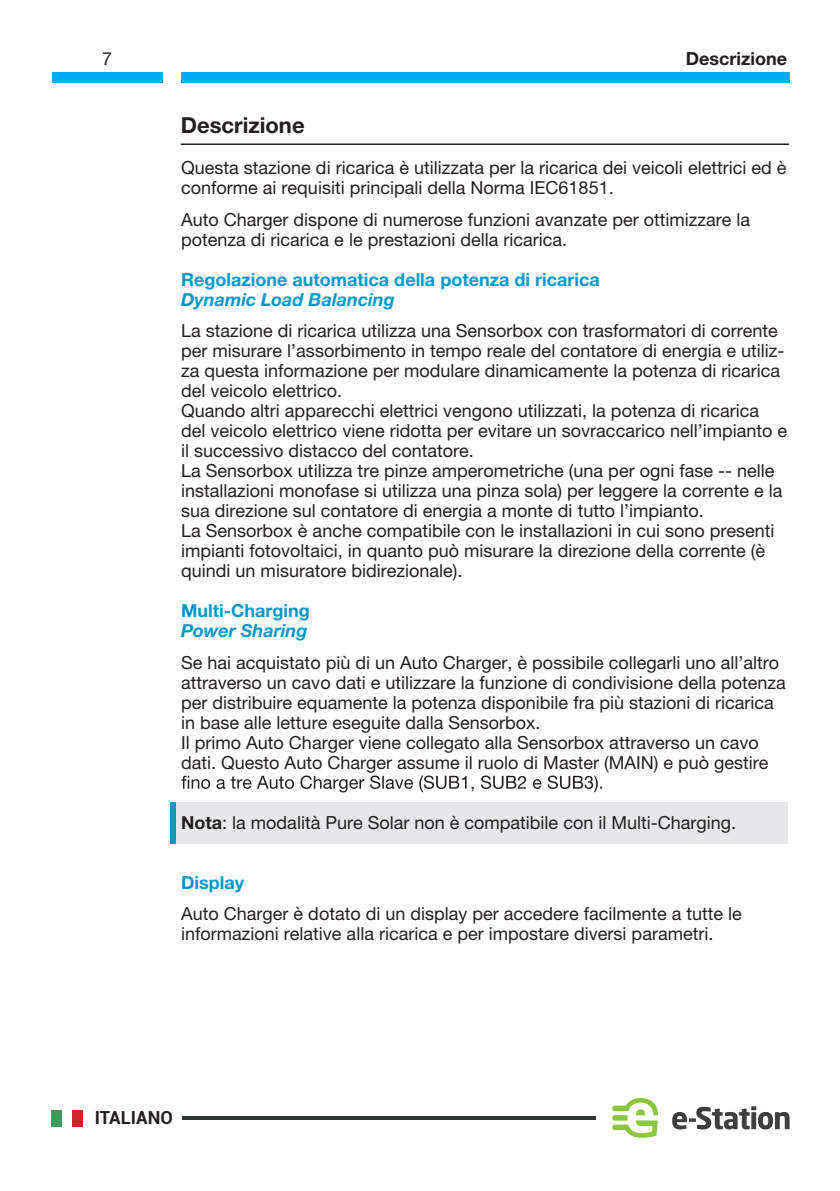
<style>
.page{position:relative;width:840px;height:1191px;background:#fff}
.page>*{position:absolute;margin:0;border:0;box-sizing:border-box;transform-origin:0 0}
.t1{font:700 22px "Helvetica Neue LT Std";color:#231f20}
.t2{font:18px/20px "Helvetica Neue LT Std";color:#231f20}
.t3{font:700 18px "Helvetica Neue LT Std";color:#0098c9}
.t4{font:italic 700 18px "Helvetica Neue LT Std";color:#0098c9}
.t5{font:700 18px "Helvetica Neue LT Std";color:#231f20}
.t6{font:700 18px "Roboto";color:#231f20}
.s1{font-weight:700}
</style>
<div class="page">
<div style="left:52px;top:72px;width:111px;height:10px;background:#00aeef"></div>
<div style="left:181px;top:72px;width:608px;height:10px;background:#00aeef"></div>
<div style="left:52px;top:1110px;width:10px;height:16px;background:#3c9c59"></div>
<div style="left:72px;top:1110px;width:11px;height:16px;background:#d1232a"></div>
<svg style="left:672px;top:1106px;width:117px;height:23px"></svg>
<svg style="left:612px;top:1098px;width:47px;height:40px"></svg>
<hr style="left:182px;top:1116px;width:413px;height:3px;background:#323738">
<div style="left:170px;top:802px;width:616px;height:42px;background:#e6e7e9"></div>
<svg style="left:181px;top:775px;width:420px;height:17px"></svg>
<hr style="left:181px;top:143px;width:607px;height:2px;background:#231f20">
<div style="left:170px;top:802px;width:6px;height:42px;background:#0098c9"></div>
<p class="t2" style="left:102px;top:49px;width:12px">7</p>
<p class="t1" style="left:181px;top:112px;width:125px">Descrizione</p>
<p class="t5" style="left:685px;top:48px;width:103px">Descrizione</p>
<p class="t2" style="left:181px;top:158px;width:606px">Questa stazione di ricarica è utilizzata per la ricarica dei veicoli elettrici ed è conforme ai requisiti principali della Norma IEC61851.</p>
<p class="t2" style="left:181px;top:209px;width:570px">Auto Charger dispone di numerose funzioni avanzate per ottimizzare la potenza di ricarica e le prestazioni della ricarica.</p>
<p class="t3" style="left:181px;top:268px;width:420px">Regolazione automatica della potenza di ricarica</p>
<p class="t4" style="left:181px;top:288px;width:215px">Dynamic Load Balancing</p>
<p class="t2" style="left:181px;top:320px;width:607px">La stazione di ricarica utilizza una Sensorbox con trasformatori di corrente per misurare l’assorbimento in tempo reale del contatore di energia e utiliz&shy;za questa informazione per modulare dinamicamente la potenza di ricarica del veicolo elettrico.<br>Quando altri apparecchi elettrici vengono utilizzati, la potenza di ricarica del veicolo elettrico viene ridotta per evitare un sovraccarico nell’impianto e il successivo distacco del contatore.<br>La Sensorbox utilizza tre pinze amperometriche (una per ogni fase -- nelle installazioni monofase si utilizza una pinza sola) per leggere la corrente e la sua direzione sul contatore di energia a monte di tutto l’impianto.<br>La Sensorbox è anche compatibile con le installazioni in cui sono presenti impianti fotovoltaici, in quanto può misurare la direzione della corrente (è quindi un misuratore bidirezionale).</p>
<p class="t3" style="left:181px;top:600px;width:130px">Multi-Charging</p>
<p class="t4" style="left:181px;top:620px;width:128px">Power Sharing</p>
<p class="t2" style="left:181px;top:652px;width:605px">Se hai acquistato più di un Auto Charger, è possibile collegarli uno all’altro attraverso un cavo dati e utilizzare la funzione di condivisione della potenza per distribuire equamente la potenza disponibile fra più stazioni di ricarica in base alle letture eseguite dalla Sensorbox.<br>Il primo Auto Charger viene collegato alla Sensorbox attraverso un cavo dati. Questo Auto Charger assume il ruolo di Master (MAIN) e può gestire</p>
<p class="t2" style="left:181px;top:812px;width:556px"><span class="s1">Nota</span>: la modalità Pure Solar non è compatibile con il Multi-Charging.</p>
<p class="t3" style="left:181px;top:871px;width:64px">Display</p>
<p class="t2" style="left:181px;top:903px;width:562px">Auto Charger è dotato di un display per accedere facilmente a tutte le informazioni relative alla ricarica e per impostare diversi parametri.</p>
<p class="t6" style="left:95px;top:1105px;width:79px">ITALIANO</p>
</div>
